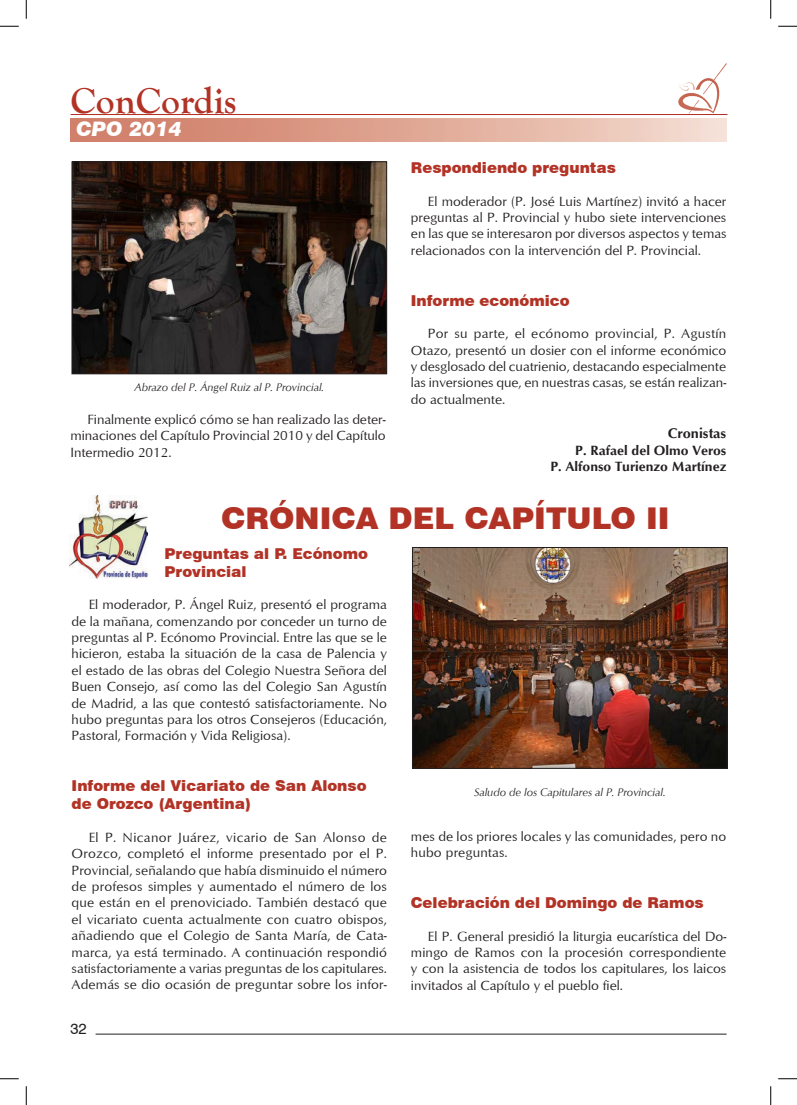
<style>
.page{position:relative;width:797px;height:1105px;background:#fff}
.page>*{position:absolute;margin:0;border:0;box-sizing:border-box;transform-origin:0 0}
.t1{font:700 37.5px "Goudy Old Style T";color:#b23326}
.TITULO{font:900 30px "Swiss 721 BT";color:#b23326}
.Subtítulo_1{font:italic 900 20px "Swiss 721 BT";color:#fff}
.ENTRADILLAS_ROJAS{font:900 15px/18px "Swiss 721 BT";color:#b23326}
.t2{font:15px "Swiss 721 BT";color:#231f20}
.AUTOR{font:700 14.38px "Optimum";color:#231f20}
.GENERAL{font:13.75px/16.4px "Optimum";color:#231f20;text-align:justify}
.AUTOR-2{font:700 13.75px "Optimum";color:#231f20}
.PIE_FOTO{font:italic 11.25px "Optimum";color:#231f20}
</style>
<div class="page">
<hr style="left:72px;top:114px;width:655px;height:1px;background:#b23326">
<img style="left:678px;top:63px;width:49px;height:51px">
<hr style="left:96px;top:1034px;width:630px;height:1px;background:#231f20">
<hr style="left:71px;top:114px;width:655px;height:1px;background:#b23326">
<img style="left:74px;top:163px;width:311px;height:209px">
<div style="left:72px;top:161px;width:315px;height:213px;border:1px solid #231f20"></div>
<img style="left:414px;top:549px;width:311px;height:218px">
<div style="left:412px;top:547px;width:315px;height:222px;border:1px solid #231f20"></div>
<img style="left:69px;top:496px;width:78px;height:82px">
<svg style="left:0;top:25px;width:19px;height:2px"></svg>
<svg style="left:778px;top:25px;width:19px;height:2px"></svg>
<svg style="left:0;top:1078px;width:19px;height:1px"></svg>
<svg style="left:778px;top:1078px;width:19px;height:1px"></svg>
<svg style="left:25px;top:0;width:2px;height:19px"></svg>
<svg style="left:25px;top:1086px;width:2px;height:19px"></svg>
<svg style="left:770px;top:0;width:1px;height:19px"></svg>
<svg style="left:770px;top:1086px;width:1px;height:19px"></svg>
<p class="t1" style="left:71px;top:80px;width:168px">ConCordis</p>
<p class="Subtítulo_1" style="left:76px;top:117px;width:107px">CPO 2014</p>
<p class="ENTRADILLAS_ROJAS" style="left:411px;top:158px;width:206px">Respondiendo preguntas</p>
<p class="GENERAL" style="left:411px;top:192px;width:317px;text-indent:17px">El moderador (P. José Luis Martínez) invitó a hacer preguntas al P. Provincial y hubo siete intervenciones en las que se interesaron por diversos aspectos y temas relacionados con la intervención del P. Provincial.</p>
<p class="ENTRADILLAS_ROJAS" style="left:411px;top:291px;width:160px">Informe económico</p>
<p class="GENERAL" style="left:411px;top:325px;width:317px;text-indent:17px">Por su parte, el ecónomo provincial, P. Agustín Otazo, presentó un dosier con el informe económico y desglosado del cuatrienio, destacando especialmente las inversiones que, en nuestras casas, se están realizan&shy;do actualmente.</p>
<p class="AUTOR" style="left:667px;top:425px;width:60px">Cronistas</p>
<p class="AUTOR-2" style="left:575px;top:442px;width:153px">P. Rafael del Olmo Veros</p>
<p class="AUTOR-2" style="left:550px;top:458px;width:177px">P. Alfonso Turienzo Martínez</p>
<p class="TITULO" style="left:221px;top:500px;width:450px">CRÓNICA DEL CAPÍTULO II</p>
<p class="ENTRADILLAS_ROJAS" style="left:164px;top:544px;width:205px">Preguntas al P. Ecónomo<br>Provincial</p>
<p class="GENERAL" style="left:72px;top:596px;width:317px;text-indent:17px">El moderador, P. Ángel Ruiz, presentó el programa de la mañana, comenzando por conceder un turno de preguntas al P. Ecónomo Provincial. Entre las que se le hicieron, estaba la situación de la casa de Palencia y el estado de las obras del Colegio Nuestra Señora del Buen Consejo, así como las del Colegio San Agustín de Madrid, a las que contestó satisfactoriamente. No hubo preguntas para los otros Consejeros (Educación, Pastoral, Formación y Vida Religiosa).</p>
<p class="ENTRADILLAS_ROJAS" style="left:72px;top:777px;width:296px">Informe del Vicariato de San Alonso de Orozco (Argentina)</p>
<p class="GENERAL" style="left:72px;top:829px;width:317px;text-indent:17px">El P. Nicanor Juárez, vicario de San Alonso de Orozco, completó el informe presentado por el P.<br>Provincial, señalando que había disminuido el número de profesos simples y aumentado el número de los que están en el prenoviciado. También destacó que el vicariato cuenta actualmente con cuatro obispos, añadiendo que el Colegio de Santa María, de Cata&shy;marca, ya está terminado. A continuación respondió satisfactoriamente a varias preguntas de los capitulares.<br>Además se dio ocasión de preguntar sobre los infor-</p>
<p class="PIE_FOTO" style="left:134px;top:381px;width:191px">Abrazo del P. Ángel Ruiz al P. Provincial.</p>
<p class="GENERAL" style="left:70px;top:411px;width:317px;text-indent:17px">Finalmente explicó cómo se han realizado las deter&shy;minaciones del Capítulo Provincial 2010 y del Capítulo Intermedio 2012.</p>
<p class="PIE_FOTO" style="left:474px;top:786px;width:193px">Saludo de los Capitulares al P. Provincial.</p>
<p class="GENERAL" style="left:411px;top:827px;width:317px">mes de los priores locales y las comunidades, pero no hubo preguntas.</p>
<p class="ENTRADILLAS_ROJAS" style="left:411px;top:893px;width:294px">Celebración del Domingo de Ramos</p>
<p class="GENERAL" style="left:411px;top:927px;width:317px;text-indent:17px">El P. General presidió la liturgia eucarística del Do&shy;mingo de Ramos con la procesión correspondiente y con la asistencia de todos los capitulares, los laicos invitados al Capítulo y el pueblo fiel.</p>
<p class="t2" style="left:70px;top:1019px;width:18px">32</p>
</div>
